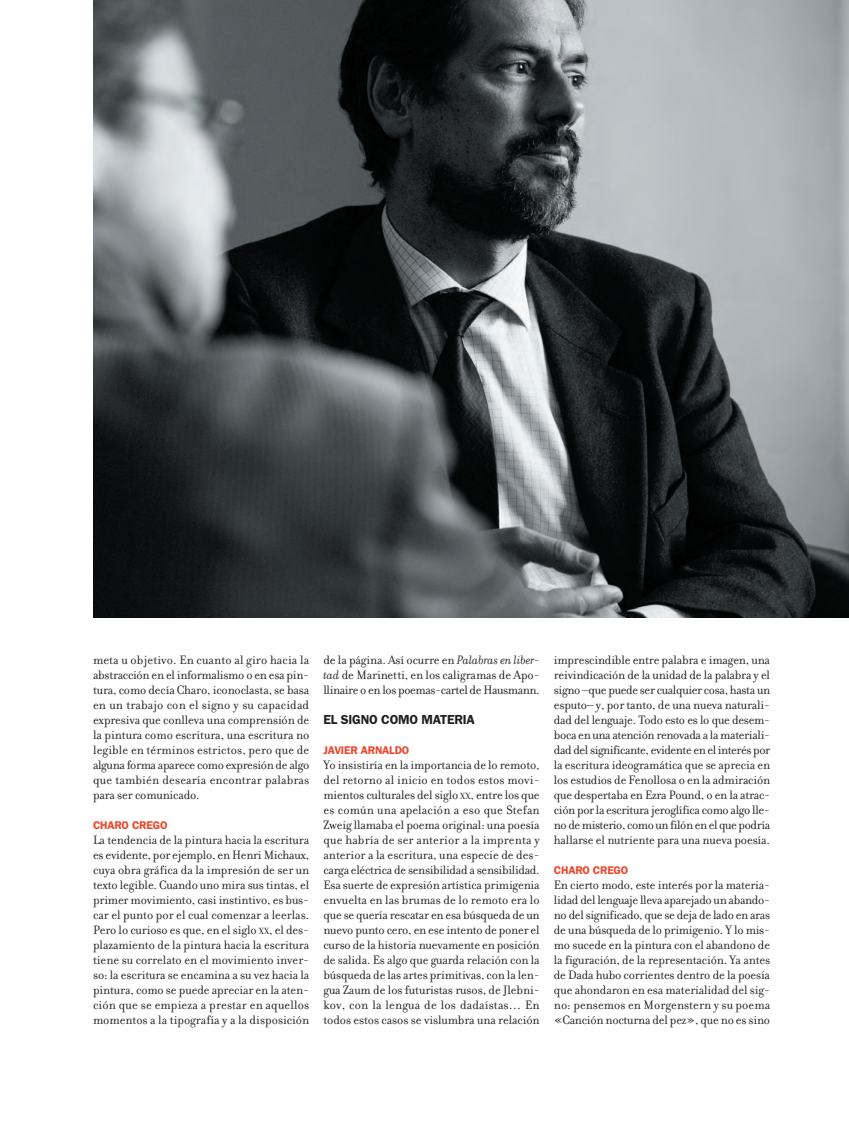
<style>
.page{position:relative;width:849px;height:1133px;background:#fff}
.page>*{position:absolute;margin:0;border:0;box-sizing:border-box;transform-origin:0 0}
.t1{font:13.12px/15px "Filosofia";letter-spacing:-.01em;color:#231f20;text-align:justify}
.t2{font:600 13.12px "Franklin Gothic";letter-spacing:-.02em;color:#231f20}
.t3{font:600 11.25px "Franklin Gothic";letter-spacing:-.02em;color:#ed472b}
.s1{font-family:"Filosofia Grand Caps"}
.s2{font-style:italic}
</style>
<div class="page">
<svg style="left:93px;top:0;width:756px;height:618px;background:#585d5f"></svg>
<p class="t1" style="left:93px;top:653px;width:218px">meta u objetivo. En cuanto al giro hacia la abstracción en el informalismo o en esa pin&shy;tura, como decía Charo, iconoclasta, se basa en un trabajo con el signo y su capacidad expresiva que conlleva una comprensión de la pintura como escritura, una escritura no legible en términos estrictos, pero que de alguna forma aparece como expresión de algo que también desearía encontrar palabras para ser comunicado.</p>
<p class="t3" style="left:93px;top:821px;width:76px">CHARO CREGO</p>
<p class="t1" style="left:93px;top:833px;width:218px">La tendencia de la pintura hacia la escritura es evidente, por ejemplo, en Henri Michaux, cuya obra gráfica da la impresión de ser un texto legible. Cuando uno mira sus tintas, el primer movimiento, casi instintivo, es bus&shy;car el punto por el cual comenzar a leerlas.<br>Pero lo curioso es que, en el siglo <span class="s1">xx</span>, el des&shy;plazamiento de la pintura hacia la escritura tiene su correlato en el movimiento inver&shy;so: la escritura se encamina a su vez hacia la pintura, como se puede apreciar en la aten&shy;ción que se empieza a prestar en aquellos momentos a la tipografía y a la disposición</p>
<p class="t1" style="left:323px;top:653px;width:218px">de la página. Así ocurre en <span class="s2">Palabras en liber&shy;tad</span> de Marinetti, en los caligramas de Apo&shy;llinaire o en los poemas-cartel de Hausmann.</p>
<p class="t2" style="left:323px;top:714px;width:153px">EL SIGNO COMO MATERIA</p>
<p class="t3" style="left:323px;top:746px;width:87px">JAVIER ARNALDO</p>
<p class="t1" style="left:323px;top:758px;width:218px">Yo insistiría en la importancia de lo remoto, del retorno al inicio en todos estos movi&shy;mientos culturales del siglo <span class="s1">xx</span>, entre los que es común una apelación a eso que Stefan Zweig llamaba el poema original: una poesía que habría de ser anterior a la imprenta y anterior a la escritura, una especie de des&shy;carga eléctrica de sensibilidad a sensibilidad.<br>Esa suerte de expresión artística primigenia envuelta en las brumas de lo remoto era lo que se quería rescatar en esa búsqueda de un nuevo punto cero, en ese intento de poner el curso de la historia nuevamente en posición de salida. Es algo que guarda relación con la búsqueda de las artes primitivas, con la len&shy;gua Zaum de los futuristas rusos, de Jlebni&shy;kov, con la lengua de los dadaístas… En todos estos casos se vislumbra una relación</p>
<p class="t1" style="left:554px;top:653px;width:218px">imprescindible entre palabra e imagen, una reivindicación de la unidad de la palabra y el signo –que puede ser cualquier cosa, hasta un esputo– y, por tanto, de una nueva naturali&shy;dad del lenguaje. Todo esto es lo que desem&shy;boca en una atención renovada a la materiali&shy;dad del significante, evidente en el interés por la escritura ideogramática que se aprecia en los estudios de Fenollosa o en la admiración que despertaba en Ezra Pound, o en la atrac&shy;ción por la escritura jeroglífica como algo lle&shy;no de misterio, como un filón en el que podría hallarse el nutriente para una nueva poesía.</p>
<p class="t3" style="left:554px;top:866px;width:76px">CHARO CREGO</p>
<p class="t1" style="left:554px;top:878px;width:218px">En cierto modo, este interés por la materia&shy;lidad del lenguaje lleva aparejado un abando&shy;no del significado, que se deja de lado en aras de una búsqueda de lo primigenio. Y lo mis&shy;mo sucede en la pintura con el abandono de la figuración, de la representación. Ya antes de Dada hubo corrientes dentro de la poesía que ahondaron en esa materialidad del sig&shy;no: pensemos en Morgenstern y su poema «Canción nocturna del pez», que no es sino</p>
</div>
